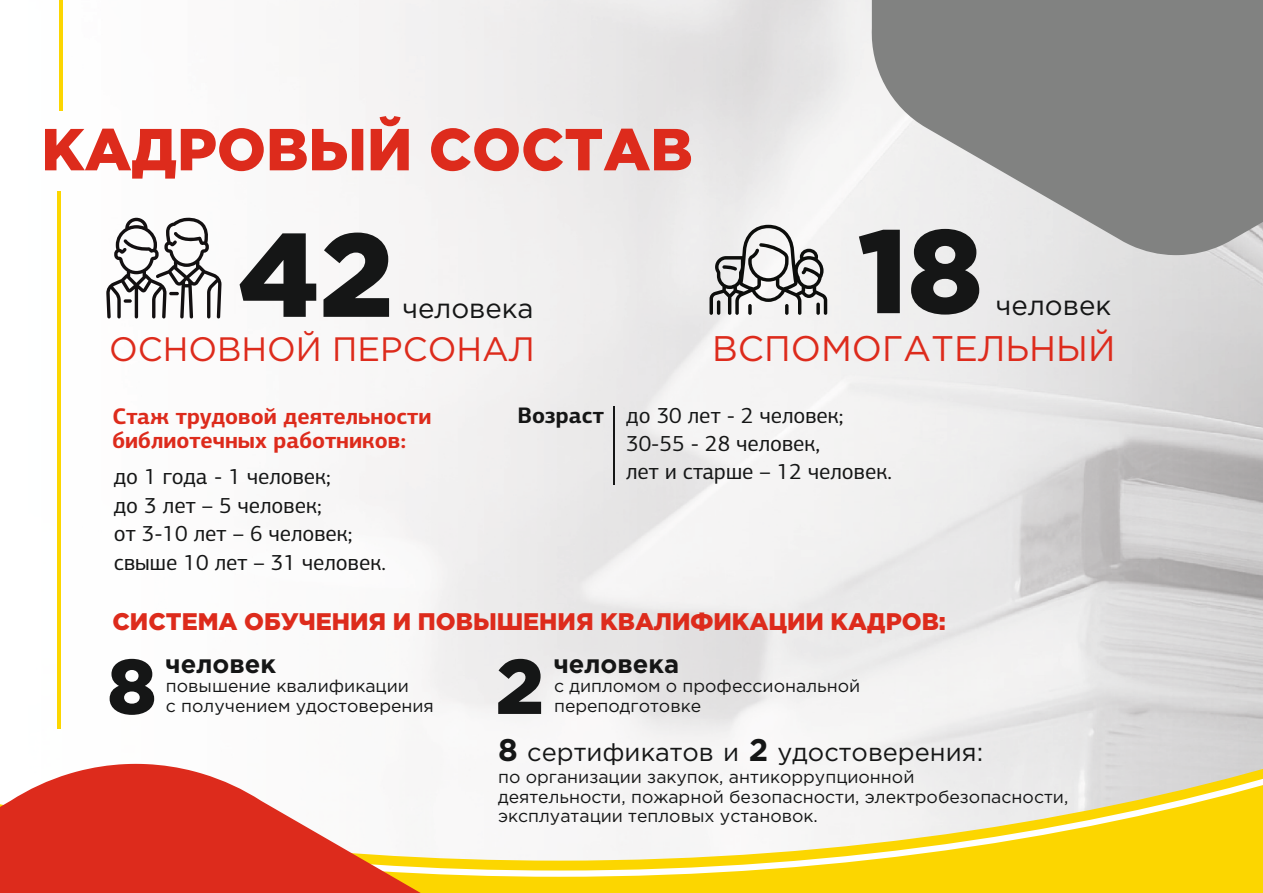
<style>
.page{position:relative;width:1263px;height:893px;background:#fff}
.page>*{position:absolute;margin:0;border:0;box-sizing:border-box;transform-origin:0 0}
.t1{font:900 118.35px "Gotham Pro";color:#151616}
.t2{font:900 77.4px "Gotham Pro";color:#151616}
.t3{font:900 59.1px "Gotham Pro";color:#dd2b1c}
.t4{font:35.55px "Gotham Pro";color:#dd2b1c}
.t5{font:33.75px "Gotham Pro";color:#dd2b1c}
.t6{font:27.75px "Gotham Pro";color:#151616}
.t7{font:25.5px "Gotham Pro";color:#151616}
.t8{font:700 25.5px "Gotham Pro";color:#151616}
.t9{font:900 24px "Gotham Pro";color:#dd2b1c}
.t10{font:22.5px/28.8px "PF Agora Sans Pro";color:#151616}
.t11{font:700 22.5px/24.5px "PF Agora Sans Pro";color:#dd2b1c}
.t12{font:17.7px/19.5px "Gotham Pro";color:#151616}
.s1{font-weight:700}
.s2{font-weight:700;font-size:31.35px}
</style>
<div class="page">
<img style="left:59px;top:0;width:1204px;height:746px">
<svg style="left:637px;top:746px;width:626px;height:147px;fill:#fcd600"></svg>
<svg style="left:130px;top:756px;width:1133px;height:121px"></svg>
<svg style="left:870px;top:0;width:393px;height:255px;background:#9a9b9a"></svg>
<svg style="left:0;top:764px;width:777px;height:129px;fill:#f7f4f4"></svg>
<hr style="left:57px;top:191px;width:4px;height:538px;background:#fcd600">
<hr style="left:60px;top:0;width:3px;height:111px;background:#fcd600">
<svg style="left:106px;top:217px;width:115px;height:101px"></svg>
<svg style="left:709px;top:225px;width:118px;height:90px"></svg>
<svg style="left:816px;top:303px;width:4px;height:12px"></svg>
<hr style="left:613px;top:406px;width:2px;height:78px;background:#151616">
<h3 class="t3" style="left:41px;top:127px;width:653px">КАДРОВЫЙ СОСТАВ</h3>
<h1 class="t1" style="left:238px;top:230px;width:157px">42</h1>
<h3 class="t6" style="left:402px;top:298px;width:133px">человека</h3>
<h3 class="t5" style="left:109px;top:336px;width:427px">ОСНОВНОЙ ПЕРСОНАЛ</h3>
<h1 class="t1" style="left:858px;top:227px;width:126px">18</h1>
<h3 class="t6" style="left:996px;top:294px;width:117px">человек</h3>
<h3 class="t4" style="left:712px;top:335px;width:405px">ВСПОМОГАТЕЛЬНЫЙ</h3>
<p class="t11" style="left:112px;top:406px;width:320px">Стаж трудовой деятельности библиотечных работников:</p>
<p class="t10" style="left:114px;top:464px;width:274px">до 1 года - 1 человек;<br>до 3 лет – 5 человек;<br>от 3-10 лет – 6 человек; свыше 10 лет – 31 человек.</p>
<p class="t10" style="left:626px;top:403px;width:267px;line-height:28px;text-indent:-109px"><span class="s1">Возраст</span> до 30 лет - 2 человек;<br>30-55 - 28 человек,<br>лет и старше – 12 человек.</p>
<h3 class="t9" style="left:112px;top:612px;width:835px">СИСТЕМА ОБУЧЕНИЯ И ПОВЫШЕНИЯ КВАЛИФИКАЦИИ КАДРОВ:</h3>
<h2 class="t2" style="left:108px;top:657px;width:50px">8</h2>
<h2 class="t2" style="left:496px;top:657px;width:50px">2</h2>
<h3 class="t8" style="left:165px;top:654px;width:112px">человек</h3>
<h3 class="t8" style="left:553px;top:654px;width:127px">человека</h3>
<p class="t12" style="left:166px;top:677px;width:270px">повышение квалификации<br>с получением удостоверения</p>
<p class="t12" style="left:554px;top:677px;width:308px">с дипломом о профессиональной переподготовке</p>
<h3 class="t7" style="left:498px;top:742px;width:487px"><span class="s2">8</span> сертификатов и <span class="s2">2</span> удостоверения:</h3>
<p class="t12" style="left:498px;top:769px;width:572px">по организации закупок, антикоррупционной<br>деятельности, пожарной безопасности, электробезопасности, эксплуатации тепловых установок.</p>
</div>
